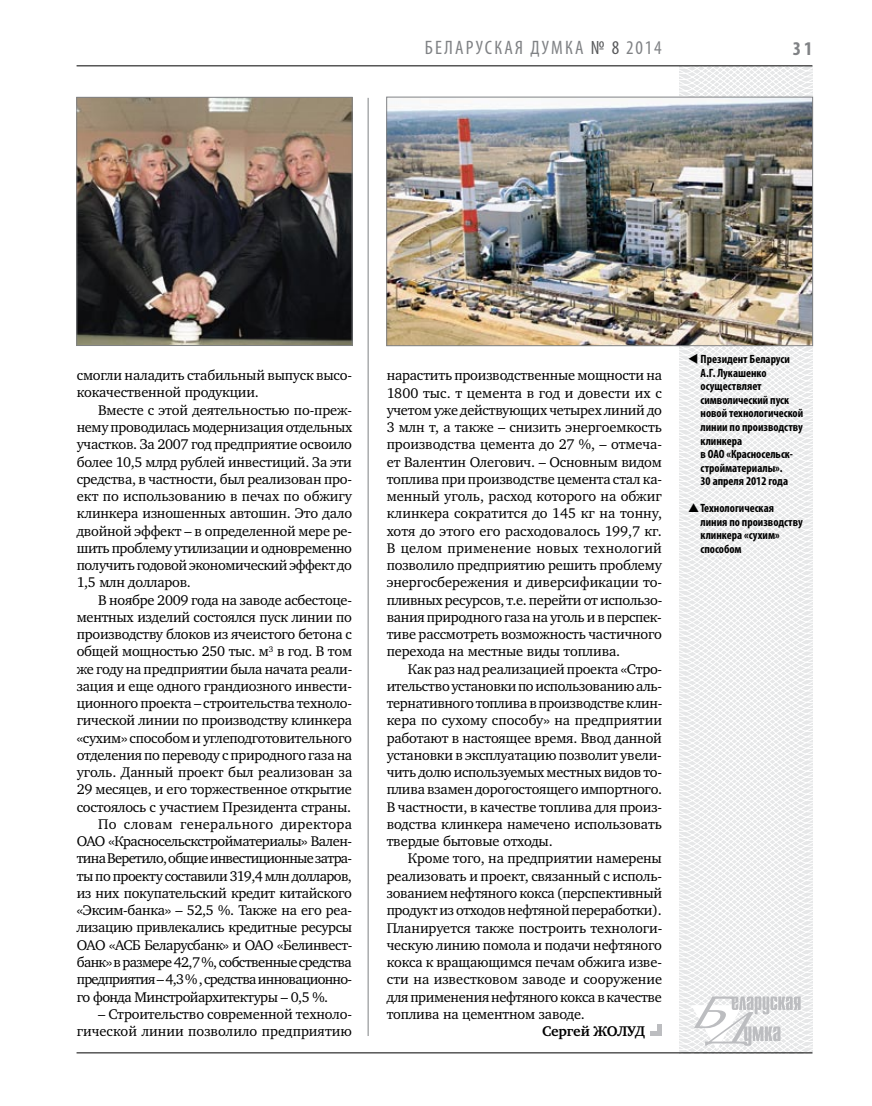
<style>
.page{position:relative;width:872px;height:1106px;background:#fff}
.page>*{position:absolute;margin:0;border:0;box-sizing:border-box;transform-origin:0 0}
.t1{font:condensed 19.5px "Myriad Pro";letter-spacing:.115em;color:#808285}
.t2{font:700 condensed 19.5px "Myriad Pro";color:#808285}
.t3{font:14.4px/17.2px "Charter C";letter-spacing:-.015em;color:#000;text-align:justify}
.t4{font:14.4px "Charter C";letter-spacing:-.035em;color:#000}
.t5{font:14.4px "Charter C";letter-spacing:-.05em;color:#000}
.t6{font:14.4px "Charter C";letter-spacing:-.04em;color:#000}
.t7{font:14.4px "Charter C";letter-spacing:.02em;color:#000}
.t8{font:700 14.4px "Charter C";letter-spacing:-.01em;color:#000}
.t9{font:700 condensed 12px/13.5px "Myriad Pro";color:#000}
.s1{color:#58595b}
</style>
<div class="page">
<hr style="left:368px;top:98px;width:1px;height:938px;background:#808285">
<svg style="left:621px;top:65px;width:193px;height:989px"></svg>
<svg style="left:691px;top:996px;width:109px;height:53px"></svg>
<hr style="left:77px;top:65px;width:735px;height:1px;background:#000">
<hr style="left:77px;top:1052px;width:735px;height:1px;background:#000">
<img style="left:388px;top:99px;width:423px;height:245px">
<div style="left:386px;top:97px;width:427px;height:249px;border:1px solid #808285"></div>
<img style="left:79px;top:99px;width:271px;height:245px">
<div style="left:77px;top:97px;width:275px;height:249px;border:1px solid #808285"></div>
<div style="left:657px;top:1024px;width:5px;height:12px;background:#bcbdc0"></div>
<div style="left:650px;top:1031px;width:12px;height:5px;background:#bcbdc0"></div>
<svg style="left:688px;top:503px;width:10px;height:9px"></svg>
<h1 class="t1" style="left:425px;top:36px;width:11px">БЕЛАРУС</h1>
<h1 class="t1" style="left:494px;top:36px;width:169px">КАЯ ДУМКА <span class="s1">№ 8</span> 2014</h1>
<h1 class="t2" style="left:793px;top:37px;width:21px">31</h1>
<p class="t3" style="left:77px;top:367px;width:277px">смогли наладить стабильный выпуск высо&shy;кокачественной продукции.</p>
<p class="t3" style="left:77px;top:401px;width:277px;text-indent:21px">Вместе с этой деятельностью по-преж&shy;нему проводилась модернизация отдельных участков. За 2007 год предприятие освоило более 10,5 млрд рублей инвестиций. За эти средства, в частности, был реализован про&shy;ект по использованию в печах по обжигу клинкера изношенных автошин. Это дало двойной эффект – в определенной мере ре&shy;шить проблему утилизации и одновременно получить годовой экономический эффект до 1,5 млн долларов.</p>
<p class="t3" style="left:98px;top:591px;width:255px">В ноябре 2009 года на заводе асбестоце-</p>
<p class="t3" style="left:77px;top:608px;width:277px">ментных изделий состоялся пуск линии по</p>
<p class="t3" style="left:77px;top:625px;width:277px">производству блоков из ячеистого бетона с</p>
<p class="t3" style="left:77px;top:643px;width:277px">общей мощностью 250 тыс. м<sup>3</sup> в год. В том</p>
<p class="t3" style="left:77px;top:660px;width:277px">же году на предприятии была начата реали-</p>
<p class="t3" style="left:77px;top:677px;width:277px">зация и еще одного грандиозного инвести-</p>
<p class="t3" style="left:77px;top:694px;width:277px">ционного проекта – строительства техноло-</p>
<p class="t3" style="left:77px;top:712px;width:277px">гической линии по производству клинкера</p>
<p class="t3" style="left:77px;top:729px;width:277px">«сухим» способом и углеподготовительного</p>
<p class="t3" style="left:77px;top:746px;width:277px">отделения по переводу с природного газа на</p>
<p class="t3" style="left:77px;top:763px;width:277px">уголь. Данный проект был реализован за</p>
<p class="t3" style="left:77px;top:781px;width:277px">29 месяцев, и его торжественное открытие</p>
<p class="t3" style="left:77px;top:798px;width:276px">состоялось с участием Президента страны.</p>
<p class="t7" style="left:98px;top:816px;width:256px">По словам генерального директора</p>
<p class="t4" style="left:77px;top:833px;width:277px">ОАО «Красносельскстройматериалы» Вален-</p>
<p class="t5" style="left:77px;top:850px;width:277px">тина Веретило, общие инвестиционные затра-</p>
<p class="t4" style="left:77px;top:867px;width:277px">ты по проекту составили 319,4 млн долларов,</p>
<p class="t3" style="left:77px;top:884px;width:277px">из них покупательский кредит китайского</p>
<p class="t3" style="left:77px;top:901px;width:277px">«Эксим-банка» – 52,5 %. Также на его реа-</p>
<p class="t3" style="left:77px;top:919px;width:277px">лизацию привлекались кредитные ресурсы</p>
<p class="t3" style="left:77px;top:936px;width:277px">ОАО «АСБ Беларусбанк» и ОАО «Белинвест-</p>
<p class="t6" style="left:77px;top:954px;width:277px">банк» в размере 42,7 %, собственные средства</p>
<p class="t5" style="left:77px;top:971px;width:277px">предприятия – 4,3 % , средства инновационно-</p>
<p class="t4" style="left:77px;top:988px;width:253px">го фонда Минстройархитектуры – 0,5 %.</p>
<p class="t3" style="left:77px;top:1005px;width:277px;text-align:right">– Строительство современной техноло&shy;гической линии позволило предприятию</p>
<p class="t3" style="left:387px;top:367px;width:277px">нарастить производственные мощности на 1800 тыс. т цемента в год и довести их с учетом уже действующих четырех линий до 3 млн т, а также – снизить энергоемкость производства цемента до 27 %, – отмеча&shy;ет Валентин Олегович. – Основным видом топлива при производстве цемента стал ка&shy;менный уголь, расход которого на обжиг клинкера сократится до 145 кг на тонну, хотя до этого его расходовалось 199,7 кг.<br>В целом применение новых технологий позволило предприятию решить проблему энергосбережения и диверсификации то&shy;пливных ресурсов, т.е. перейти от использо&shy;вания природного газа на уголь и в перспек&shy;тиве рассмотреть возможность частичного перехода на местные виды топлива.</p>
<p class="t3" style="left:387px;top:660px;width:277px;text-indent:21px">Как раз над реализацией проекта «Стро&shy;ительство установки по использованию аль&shy;тернативного топлива в производстве клин&shy;кера по сухому способу» на предприятии работают в настоящее время. Ввод данной установки в эксплуатацию позволит увели&shy;чить долю используемых местных видов то&shy;плива взамен дорогостоящего импортного.<br>В частности, в качестве топлива для произ&shy;водства клинкера намечено использовать твердые бытовые отходы.</p>
<p class="t3" style="left:387px;top:850px;width:277px;text-indent:21px">Кроме того, на предприятии намерены реализовать и проект, связанный с исполь&shy;зованием нефтяного кокса (перспективный продукт из отходов нефтяной переработки).<br>Планируется также построить технологи&shy;ческую линию помола и подачи нефтяного кокса к вращающимся печам обжига изве&shy;сти на известковом заводе и сооружение для применения нефтяного кокса в качестве топлива на цементном заводе.</p>
<p class="t8" style="left:542px;top:1023px;width:104px">Сергей ЖОЛУД</p>
<p class="t9" style="left:700px;top:352px;width:104px;text-indent:-13px">▼ Президент Беларуси<br>А.Г. Лукашенко осуществляет символический пуск новой технологической линии по производству клинкера<br>в ОАО «Красносельск&shy;стройматериалы».<br>30 апреля 2012 года</p>
<p class="t9" style="left:700px;top:501px;width:104px">Технологическая линия по производству клинкера «сухим» способом</p>
</div>
